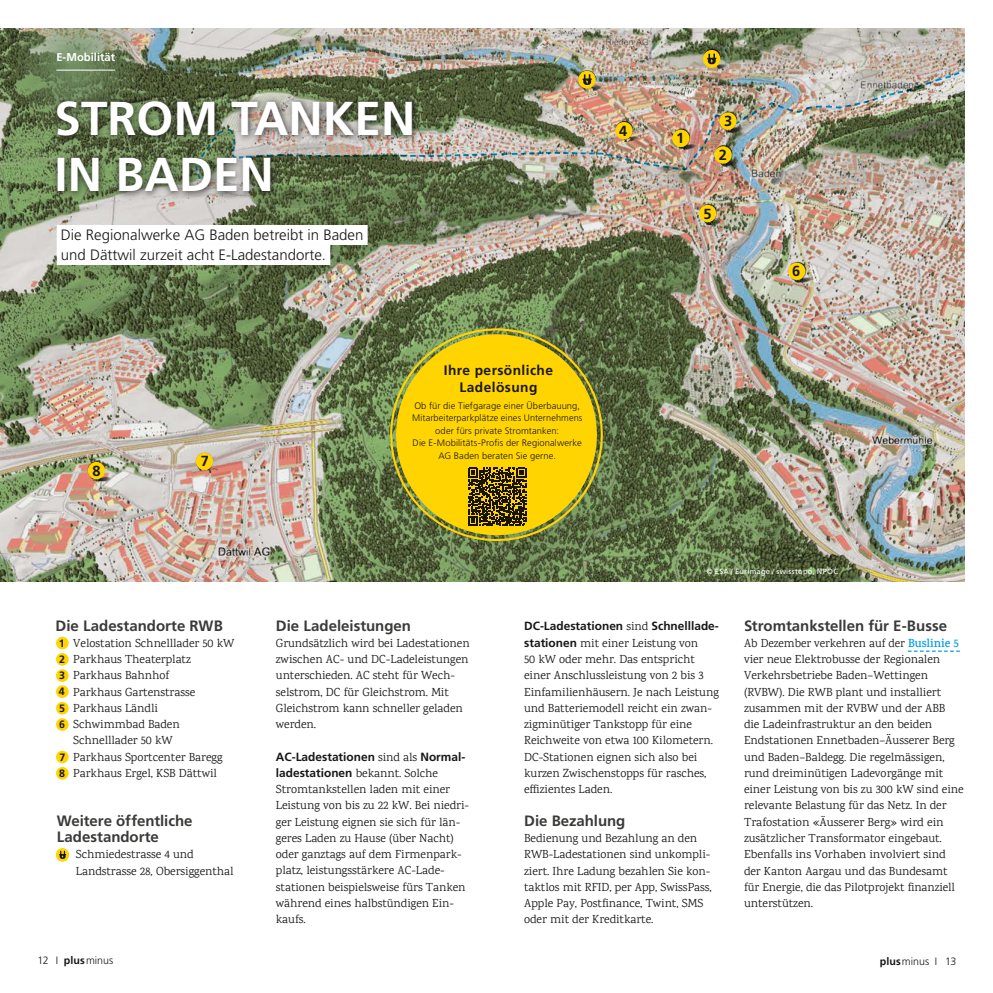
<style>
.page{position:relative;width:993px;height:993px;background:#fff}
.page>*{position:absolute;margin:0;border:0;box-sizing:border-box;transform-origin:0 0}
.t1{font:700 47.5px/56.2px "Frutiger";color:#fff}
.t2{font:700 15px/16.2px "Frutiger";color:#3a3a39}
.t3{font:300 15px/20px "Frutiger";color:#181716}
.t4{font:700 14.62px "Frutiger";color:#181716}
.t5{font:700 13.75px/17.6px "Frutiger";letter-spacing:.03em;color:#181716;text-align:center}
.t6{font:11.88px/16.2px "Karma";color:#181716}
.t7{font:700 11.88px "Frutiger";color:#181716}
.t8{font:700 11.25px "Frutiger";color:#fff}
.t9{font:300 10.62px "Frutiger";color:#181716}
.t10{font:700 10.62px "Frutiger";color:#181716}
.t11{font:300 9.38px/12.5px "Frutiger";letter-spacing:.01em;color:#181716;text-align:center}
.t12{font:7.5px "Frutiger";letter-spacing:.035em;color:#fff}
.s1{font-family:"Karma";font-weight:400}
.s2{font-family:"Frutiger";font-weight:700}
.s3{font-weight:600;color:#009ee3}
.s4{font-weight:700}
</style>
<div class="page">
<img style="left:0;top:28px;width:964px;height:553px">
<svg style="left:6px;top:28px;width:137px;height:102px;background:#71805d"></svg>
<hr style="left:56px;top:70px;width:59px;height:1px;background:#fff">
<div style="left:56px;top:636px;width:13px;height:13px;background:#ffd400;border-radius:50%"></div>
<div style="left:56px;top:701px;width:13px;height:13px;background:#ffd400;border-radius:50%"></div>
<div style="left:698px;top:205px;width:18px;height:17px;background:#ffd400;border-radius:50%"></div>
<div style="left:56px;top:685px;width:13px;height:12px;background:#ffd400;border-radius:50%"></div>
<svg style="left:56px;top:652px;width:13px;height:13px"></svg>
<div style="left:56px;top:718px;width:13px;height:12px;background:#ffd400;border-radius:50%"></div>
<div style="left:787px;top:262px;width:18px;height:18px;background:#ffd400;border-radius:50%"></div>
<div style="left:56px;top:669px;width:13px;height:12px;background:#ffd400;border-radius:50%"></div>
<div style="left:56px;top:750px;width:13px;height:13px;background:#ffd400;border-radius:50%"></div>
<div style="left:196px;top:452px;width:17px;height:18px;background:#ffd400;border-radius:50%"></div>
<div style="left:56px;top:766px;width:13px;height:13px;background:#ffd400;border-radius:50%"></div>
<div style="left:88px;top:462px;width:17px;height:17px;background:#ffd400;border-radius:50%"></div>
<img style="left:194px;top:68px;width:771px;height:118px">
<div style="left:672px;top:130px;width:17px;height:17px;background:#ffd400;border-radius:50%"></div>
<div style="left:719px;top:112px;width:17px;height:18px;background:#ffd400;border-radius:50%"></div>
<svg style="left:907px;top:650px;width:52px;height:1px"></svg>
<div style="left:578px;top:71px;width:17px;height:17px;background:#ffd600;border-radius:50%"></div>
<div style="left:578px;top:71px;width:17px;height:18px;border:1px solid #ffd400;border-radius:50%"></div>
<svg style="left:582px;top:74px;width:9px;height:11px"></svg>
<svg style="left:56px;top:848px;width:13px;height:12px"></svg>
<div style="left:56px;top:847px;width:13px;height:14px;border:1px solid #ffd400;border-radius:50%"></div>
<svg style="left:59px;top:850px;width:7px;height:8px"></svg>
<div style="left:703px;top:51px;width:16px;height:16px;background:#ffd400;border-radius:50%"></div>
<div style="left:702px;top:50px;width:18px;height:18px;border:1px solid #ffd400;border-radius:50%"></div>
<svg style="left:707px;top:53px;width:9px;height:11px"></svg>
<svg style="left:386px;top:324px;width:220px;height:218px;background:#697943"></svg>
<svg style="left:393px;top:331px;width:206px;height:206px;background:#d6bb11"></svg>
<svg style="left:468px;top:467px;width:58px;height:58px;background:#615000"></svg>
<div style="left:57px;top:225px;width:310px;height:20px;background:#fff"></div>
<div style="left:57px;top:245px;width:273px;height:20px;background:#fff"></div>
<div style="left:51px;top:95px;width:369px;height:105px;background:#181716;opacity:.83"></div>
<p class="t8" style="left:56px;top:51px;width:60px">E-Mobilität</p>
<h1 class="t1" style="left:55px;top:90px;width:362px">STROM TANKEN<br>IN BADEN</h1>
<p class="t3" style="left:61px;top:225px;width:304px">Die Regionalwerke AG Baden betreibt in Baden und Dättwil zurzeit acht E-Ladestandorte.</p>
<p class="t4" style="left:619px;top:122px;width:10px">4</p>
<p class="t4" style="left:92px;top:462px;width:10px">8</p>
<p class="t4" style="left:201px;top:452px;width:10px">7</p>
<p class="t5" style="left:444px;top:361px;width:111px">Ihre persönliche<br>Ladelösung</p>
<p class="t11" style="left:412px;top:399px;width:172px">Ob für die Tiefgarage einer Überbauung, Mitarbeiterparkplätze eines Unternehmens oder fürs private Stromtanken:<br>Die E-Mobilitäts-Profis der Regionalwerke AG Baden beraten Sie gerne.</p>
<p class="t4" style="left:676px;top:130px;width:10px">1</p>
<p class="t4" style="left:723px;top:112px;width:10px">3</p>
<p class="t4" style="left:718px;top:146px;width:10px">2</p>
<p class="t4" style="left:703px;top:205px;width:10px">5</p>
<p class="t4" style="left:791px;top:263px;width:10px">6</p>
<p class="t12" style="left:706px;top:566px;width:133px">© ESA / Eurimage / swisstopo, NPOC</p>
<p class="t2" style="left:56px;top:617px;width:169px">Die Ladestandorte RWB</p>
<p class="t10" style="left:59px;top:636px;width:7px">1</p>
<p class="t6" style="left:73px;top:634px;width:162px">Velostation Schnelllader 50 kW<br>Parkhaus Theaterplatz<br>Parkhaus Bahnhof<br>Parkhaus Gartenstrasse<br>Parkhaus Ländli<br>Schwimmbad Baden<br>Schnelllader 50 kW<br>Parkhaus Sportcenter Baregg<br>Parkhaus Ergel, KSB Dättwil</p>
<p class="t10" style="left:59px;top:653px;width:7px">2</p>
<p class="t10" style="left:59px;top:669px;width:7px">3</p>
<p class="t10" style="left:59px;top:685px;width:7px">4</p>
<p class="t10" style="left:59px;top:701px;width:7px">5</p>
<p class="t10" style="left:59px;top:718px;width:7px">6</p>
<p class="t10" style="left:60px;top:750px;width:7px">7</p>
<p class="t10" style="left:59px;top:766px;width:7px">8</p>
<p class="t2" style="left:57px;top:812px;width:137px">Weitere öffentliche<br>Ladestandorte</p>
<p class="t6" style="left:76px;top:845px;width:159px">Schmiedestrasse 4 und<br>Landstrasse 28, Obersiggenthal</p>
<p class="t2" style="left:276px;top:617px;width:137px">Die Ladeleistungen</p>
<p class="t6" style="left:276px;top:634px;width:195px">Grundsätzlich wird bei Ladestationen zwischen AC- und DC-Ladeleistungen unterschieden. AC steht für Wech&shy;selstrom, DC für Gleichstrom. Mit<br>Gleichstrom kann schneller geladen werden.</p>
<p class="t7" style="left:276px;top:749px;width:191px">AC-Ladestationen <span class="s1">sind als</span> Normal-</p>
<p class="t6" style="left:276px;top:764px;width:195px"><span class="s2">ladestationen</span> bekannt. Solche<br>Stromtankstellen laden mit einer<br>Leistung von bis zu 22 kW. Bei niedri&shy;ger Leistung eignen sie sich für län&shy;geres Laden zu Hause (über Nacht) oder ganztags auf dem Firmenpark&shy;platz, leistungsstärkere AC-Lade&shy;stationen beispielsweise fürs Tanken während eines halbstündigen Ein&shy;kaufs.</p>
<p class="t7" style="left:524px;top:619px;width:196px">DC-Ladestationen <span class="s1">sind</span> Schnelllade-</p>
<p class="t6" style="left:524px;top:634px;width:196px"><span class="s2">stationen</span> mit einer Leistung von<br>50 kW oder mehr. Das entspricht einer Anschlussleistung von 2 bis 3<br>Einfamilienhäusern. Je nach Leistung und Batteriemodell reicht ein zwan&shy;zigminütiger Tankstopp für eine Reichweite von etwa 100 Kilometern.<br>DC-Stationen eignen sich also bei kurzen Zwischenstopps für rasches, effizientes Laden.</p>
<p class="t2" style="left:524px;top:812px;width:103px">Die Bezahlung</p>
<p class="t6" style="left:524px;top:829px;width:189px">Bedienung und Bezahlung an den RWB-Ladestationen sind unkompli&shy;ziert. Ihre Ladung bezahlen Sie kon&shy;taktlos mit RFID, per App, SwissPass, Apple Pay, Postfinance, Twint, SMS oder mit der Kreditkarte.</p>
<p class="t2" style="left:743px;top:617px;width:204px">Stromtankstellen für E-Busse</p>
<p class="t6" style="left:743px;top:634px;width:221px">Ab Dezember verkehren auf der <span class="s3">Buslinie 5 </span>vier neue Elektrobusse der Regionalen Verkehrsbetriebe Baden–Wettingen (RVBW). Die RWB plant und installiert zusammen mit der RVBW und der ABB die Ladeinfrastruktur an den beiden Endstationen Ennetbaden–Äusserer Berg und Baden–Baldegg. Die regelmässigen, rund dreiminütigen Ladevorgänge mit einer Leistung von bis zu 300 kW sind eine relevante Belastung für das Netz. In der Trafostation «Äusserer Berg» wird ein zusätzlicher Transformator eingebaut.<br>Ebenfalls ins Vorhaben involviert sind der Kanton Aargau und das Bundesamt für Energie, die das Pilotprojekt finanziell unterstützen.</p>
<p class="t9" style="left:38px;top:954px;width:77px">12 I <span class="s4">plus</span>minus</p>
<p class="t9" style="left:879px;top:954px;width:78px"><span class="s4">plus</span>minus I 13</p>
</div>
